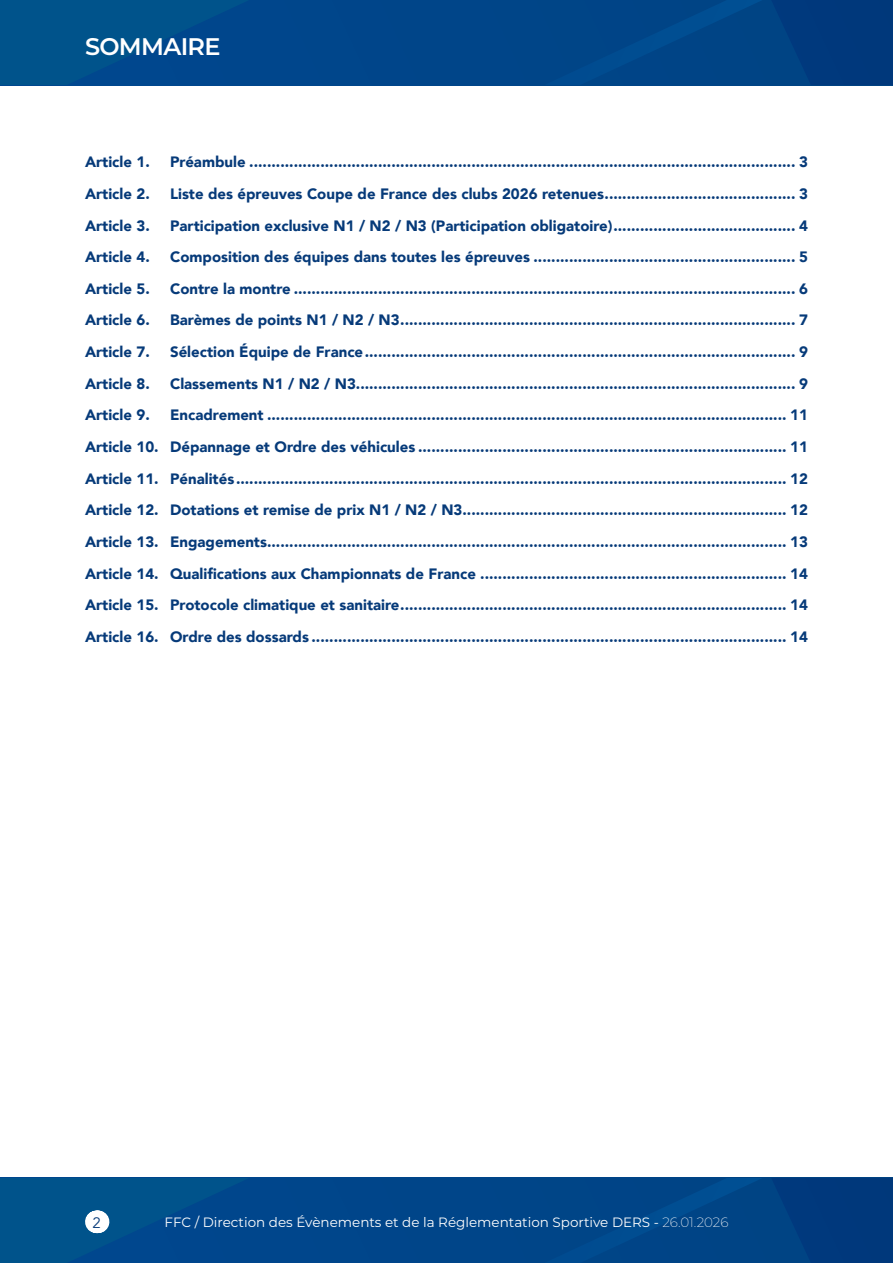
<style>
.page{position:relative;width:893px;height:1263px;background:#fff}
.page>*{position:absolute;margin:0;border:0;box-sizing:border-box;transform-origin:0 0}
.H1_T{font:600 24px "Montserrat";letter-spacing:-.03em;color:#fff}
.t1{font:900 15px "Avenir";color:#063a79}
.t2{font:15px "Avenir";color:#063a79}
.t3{font:13.5px "Montserrat";color:#fff}
.s1{font-weight:200}
</style>
<div class="page">
<div style="left:0;top:1178px;width:893px;height:85px;background:#004589"></div>
<svg style="left:772px;top:1178px;width:121px;height:85px"></svg>
<div style="left:0;top:0;width:893px;height:85px;background:#004589"></div>
<svg style="left:0;top:0;width:248px;height:85px"></svg>
<svg style="left:744px;top:0;width:149px;height:85px"></svg>
<svg style="left:0;top:1178px;width:248px;height:85px"></svg>
<p class="H1_T" style="left:85px;top:30px;width:137px">SOMMAIRE</p>
<p class="t1" style="left:85px;top:149px;width:66px">Article 1.</p>
<p class="t1" style="left:170px;top:149px;width:639px">Préambule ........................................................................................................................... 3</p>
<p class="t1" style="left:85px;top:181px;width:66px">Article 2.</p>
<p class="t1" style="left:170px;top:181px;width:639px">Liste des épreuves Coupe de France des clubs 2026 retenues........................................... 3</p>
<p class="t1" style="left:85px;top:212px;width:66px">Article 3.</p>
<p class="t1" style="left:170px;top:212px;width:639px">Participation exclusive N1 / N2 / N3 (Participation obligatoire)......................................... 4</p>
<p class="t1" style="left:85px;top:244px;width:66px">Article 4.</p>
<p class="t1" style="left:170px;top:244px;width:639px">Composition des équipes dans toutes les épreuves ........................................................... 5</p>
<p class="t1" style="left:85px;top:276px;width:66px">Article 5.</p>
<p class="t1" style="left:170px;top:276px;width:639px">Contre la montre ................................................................................................................. 6</p>
<p class="t1" style="left:85px;top:307px;width:66px">Article 6.</p>
<p class="t1" style="left:170px;top:307px;width:639px">Barèmes de points N1 / N2 / N3......................................................................................... 7</p>
<p class="t1" style="left:85px;top:339px;width:66px">Article 7.</p>
<p class="t1" style="left:170px;top:339px;width:639px">Sélection Équipe de France................................................................................................. 9</p>
<p class="t1" style="left:85px;top:371px;width:66px">Article 8.</p>
<p class="t1" style="left:170px;top:371px;width:639px">Classements N1 / N2 / N3................................................................................................... 9</p>
<p class="t1" style="left:85px;top:402px;width:66px">Article 9.</p>
<p class="t1" style="left:170px;top:402px;width:639px">Encadrement ..................................................................................................................... 11</p>
<p class="t1" style="left:85px;top:434px;width:724px">Article 10. Dépannage et Ordre des véhicules ................................................................................... 11</p>
<p class="t1" style="left:85px;top:465px;width:724px">Article 11. Pénalités............................................................................................................................ 12</p>
<p class="t1" style="left:85px;top:497px;width:724px">Article 12. Dotations et remise de prix N1 / N2 / N3......................................................................... 12</p>
<p class="t1" style="left:85px;top:529px;width:724px">Article 13. Engagements..................................................................................................................... 13</p>
<p class="t1" style="left:85px;top:560px;width:724px">Article 14. Qualifications aux Championnats de France ..................................................................... 14</p>
<p class="t1" style="left:85px;top:592px;width:724px">Article 15. Protocole climatique et sanitaire....................................................................................... 14</p>
<p class="t1" style="left:85px;top:624px;width:724px">Article 16. Ordre des dossards ........................................................................................................... 14</p>
<p class="t2" style="left:93px;top:1214px;width:10px">2</p>
<p class="t3" style="left:164px;top:1213px;width:565px">FFC / Direction des Évènements et de la Réglementation Sportive DERS - <span class="s1">26.01.2026</span></p>
</div>
